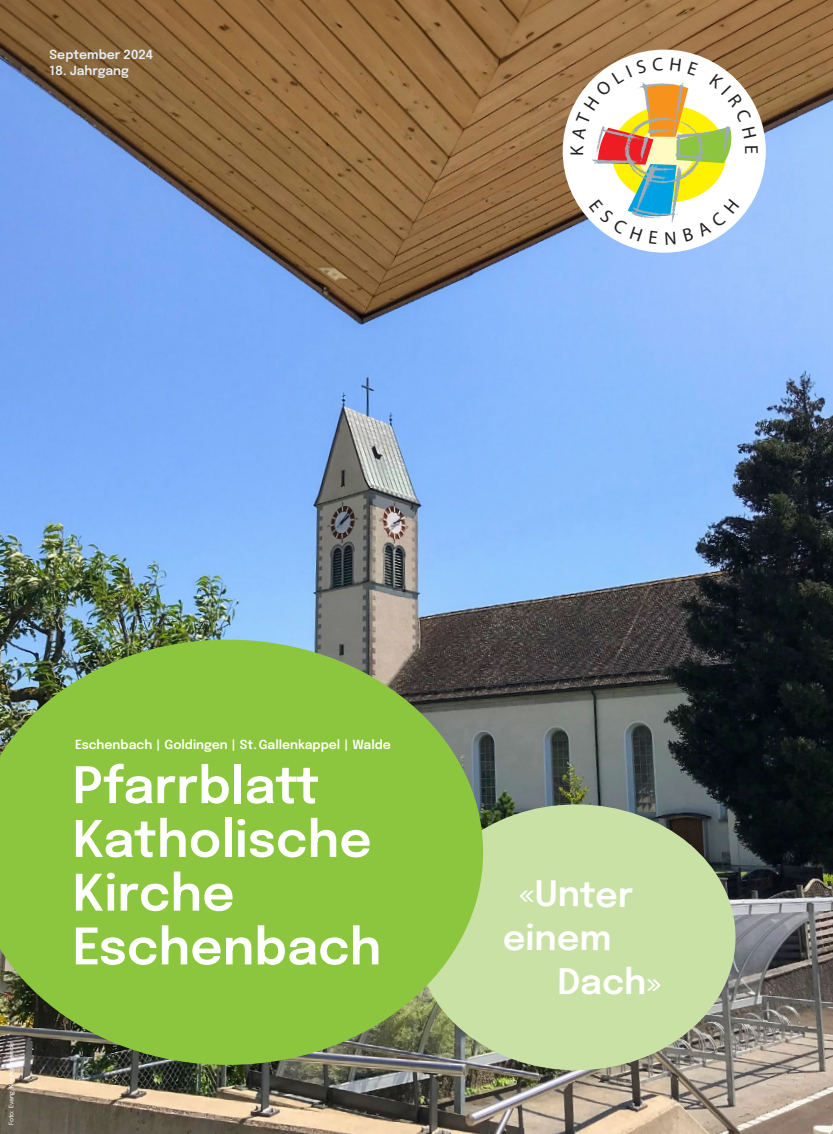
<style>
.page{position:relative;width:833px;height:1134px;background:#fff}
.page>*{position:absolute;margin:0;border:0;box-sizing:border-box;transform-origin:0 0}
.t1{font:600 50px/53.8px "Epilogue";color:#fff}
.t2{font:600 35px "Epilogue";letter-spacing:-.01em;color:#fff}
.t3{font:600 12.5px "Epilogue";color:#fff}
.t4{font:600 12.5px "Epilogue";color:#e6eef7}
.t5{font:6.25px "Epilogue";letter-spacing:-.005em;color:#fff}
</style>
<div class="page">
<img style="left:0;top:0;width:833px;height:1134px">
<div style="left:416px;top:804px;width:319px;height:266px;background:#c9e1a4;border-radius:50%"></div>
<svg style="left:0;top:640px;width:483px;height:425px;background:#85b745"></svg>
<div style="left:563px;top:50px;width:203px;height:203px;background:#fff;border-radius:50%"></div>
<svg style="left:570px;top:57px;width:187px;height:188px"></svg>
<p class="t4" style="left:50px;top:46px;width:105px">September 2024</p>
<p class="t4" style="left:50px;top:62px;width:81px">18. Jahrgang</p>
<p class="t5" style="left:7px;top:1125px;width:85px;rotate:-90deg">Foto: Evang. Kirchgemeinde</p>
<p class="t3" style="left:75px;top:736px;width:317px">Eschenbach | Goldingen | St. Gallenkappel | Walde</p>
<h1 class="t1" style="left:73px;top:755px;width:310px">Pfarrblatt<br>Katholische<br>Kirche<br>Eschenbach</h1>
<h2 class="t2" style="left:519px;top:869px;width:116px">«Unter</h2>
<h2 class="t2" style="left:503px;top:912px;width:111px">einem</h2>
<h2 class="t2" style="left:557px;top:957px;width:106px">Dach»</h2>
</div>
